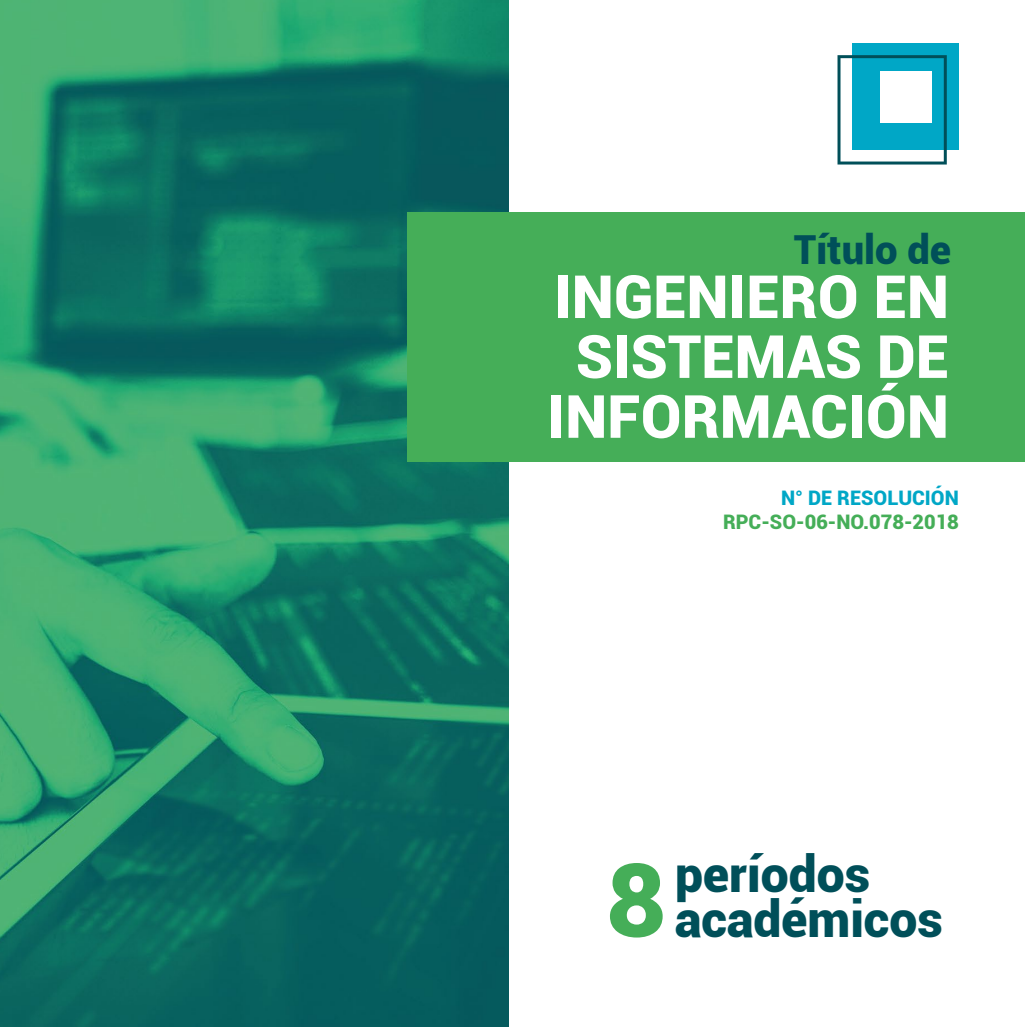
<style>
.page{position:relative;width:1025px;height:1027px;background:#fff}
.page>*{position:absolute;margin:0;border:0;box-sizing:border-box;transform-origin:0 0}
.t1{font:900 59.6px/59.8px "Roboto";color:#fff;text-align:center}
.t2{font:900 49.8px/44.4px "Roboto";color:#004f59;text-align:center}
.t3{font:900 40px "Roboto";color:#004f59}
.t4{font:900 20px "Roboto";color:#45ae58}
.t5{font:900 20px "Roboto";color:#00a7c6}
.s1{font-size:101.8px;color:#45ae58}
</style>
<div class="page">
<img style="left:0;top:0;width:509px;height:1026px">
<div style="left:407px;top:212px;width:618px;height:249px;background:#45ae58"></div>
<div style="left:853px;top:43px;width:106px;height:107px;background:#00a7c6"></div>
<svg style="left:838px;top:55px;width:109px;height:109px"></svg>
<p class="t3" style="left:794px;top:221px;width:159px">Título de</p>
<p class="t1" style="left:547px;top:264px;width:403px">INGENIERO EN<br>SISTEMAS DE<br>INFORMACIÓN</p>
<p class="t5" style="left:781px;top:484px;width:179px">N° DE RESOLUCIÓN</p>
<p class="t4" style="left:723px;top:508px;width:237px">RPC-SO-06-NO.078-2018</p>
<p class="t2" style="left:606px;top:850px;width:338px">períodos<br><span class="s1">8</span> académicos</p>
</div>
